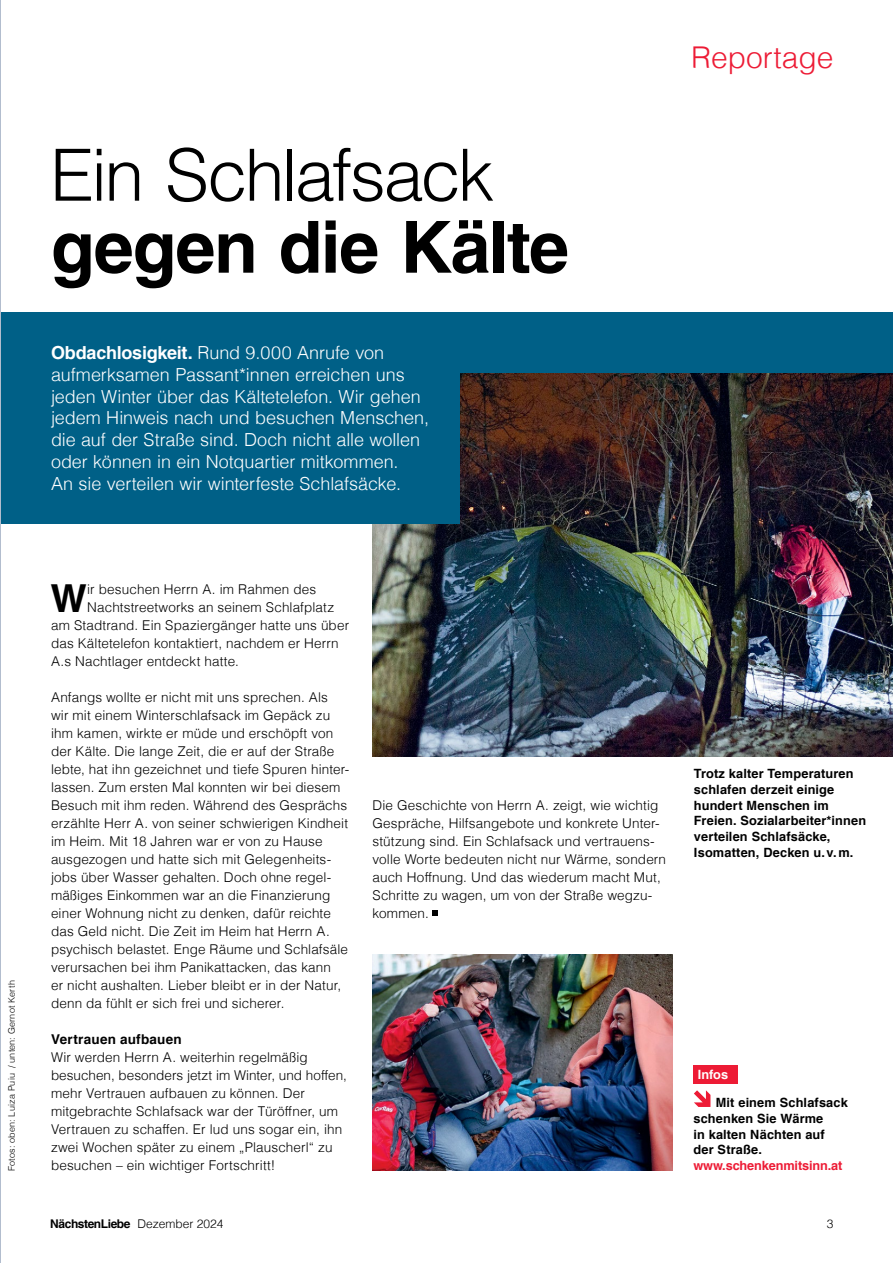
<style>
.page{position:relative;width:893px;height:1263px;background:#fff}
.page>*{position:absolute;margin:0;border:0;box-sizing:border-box;transform-origin:0 0}
.NL_Headline_light_50_50{font:300 72px/72px "Helveticafor Caritas";letter-spacing:-.04em;color:#000}
.NL_Initial_Fließtext{font:700 38.55px "Helveticafor Caritas";color:#000}
.NL_Rubrik{font:300 30px "Helveticafor Caritas";color:#ed1b35}
.NL_Vorspann_12_14_5{font:300 18px/21.8px "Helveticafor Caritas";letter-spacing:-.005em;color:#fff}
.NL_Fließtext_9_11_5{font:300 13.5px/18px "Helveticafor Caritas";letter-spacing:.01em;color:#000}
.NL_Initial_Fließtext-2{font:300 13.5px "Helveticafor Caritas";letter-spacing:.01em;color:#000}
.NL_Fließtext_9_11_5-2{font:700 13.5px "Helveticafor Caritas";letter-spacing:.02em;color:#000}
.NL_Bildtext{font:700 12.75px/15.8px "Helveticafor Caritas";letter-spacing:.015em;color:#000}
.NL_kl__Kästen_Fließtext{font:700 12.75px/15.8px "Helveticafor Caritas";letter-spacing:.01em;color:#000}
.NL_kl__rote_Balken{font:700 12.75px "Helvetica LT Com";color:#fff}
.t1{font:700 12px "Helveticafor Caritas";letter-spacing:-.035em;color:#000}
.t2{font:300 12px "Helveticafor Caritas";color:#000}
.NL_Fotocredit{font:300 9px "Helvetica LT Com";letter-spacing:.025em;color:#000}
.s1{font-weight:700}
.s2{font-family:"Helveticafor Caritas"}
.s3{color:#ed1b35}
.s4{font-weight:300}
</style>
<div class="page">
<img style="left:372px;top:372px;width:521px;height:384px">
<div style="left:1px;top:312px;width:892px;height:60px;background:#006087"></div>
<div style="left:0;top:312px;width:459px;height:211px;background:#006087"></div>
<div style="left:693px;top:1065px;width:45px;height:19px;background:#ed1b35"></div>
<svg style="left:694px;top:1090px;width:16px;height:17px"></svg>
<svg style="left:433px;top:910px;width:5px;height:5px"></svg>
<img style="left:372px;top:954px;width:301px;height:216px">
<hr style="left:0;top:0;width:1px;height:1263px;background:#b2bdce">
<p class="NL_Headline_light_50_50" style="left:50px;top:138px;width:521px">Ein Schlafsack <span class="s1">gegen die Kälte</span></p>
<p class="NL_Vorspann_12_14_5" style="left:51px;top:342px;width:380px"><span class="s1">Obdachlosigkeit.</span> Rund 9.000 Anrufe von aufmerksamen Passant*innen erreichen uns jeden Winter über das Kältetelefon. Wir gehen jedem Hinweis nach und besuchen Menschen, die auf der Straße sind. Doch nicht alle wollen oder können in ein Notquartier mitkommen.<br>An sie verteilen wir winterfeste Schlafsäcke.</p>
<p class="NL_Rubrik" style="left:691px;top:39px;width:144px">Reportage</p>
<p class="NL_Fotocredit" style="left:6px;top:1171px;width:192px;rotate:-90deg"><span class="s2">Fotos: oben:</span> Luiza Puiu <span class="s2">/ unten:</span> Gernot Kerth</p>
<p class="NL_Initial_Fließtext" style="left:50px;top:575px;width:38px">W</p>
<p class="NL_Initial_Fließtext-2" style="left:87px;top:581px;width:231px">ir besuchen Herrn A. im Rahmen des</p>
<p class="NL_Initial_Fließtext-2" style="left:87px;top:599px;width:248px">Nachtstreetworks an seinem Schlafplatz</p>
<p class="NL_Initial_Fließtext-2" style="left:51px;top:617px;width:300px">am Stadtrand. Ein Spaziergänger hatte uns über</p>
<p class="NL_Initial_Fließtext-2" style="left:51px;top:635px;width:289px">das Kältetelefon kontaktiert, nachdem er Herrn</p>
<p class="NL_Initial_Fließtext-2" style="left:51px;top:653px;width:189px">A.s Nachtlager entdeckt hatte.</p>
<p class="NL_Fließtext_9_11_5" style="left:51px;top:688px;width:300px">Anfangs wollte er nicht mit uns sprechen. Als<br>wir mit einem Winterschlafsack im Gepäck zu ihm kamen, wirkte er müde und erschöpft von der Kälte. Die lange Zeit, die er auf der Straße lebte, hat ihn gezeichnet und tiefe Spuren hinter&shy;lassen. Zum ersten Mal konnten wir bei diesem Besuch mit ihm reden. Während des Gesprächs erzählte Herr A. von seiner schwierigen Kindheit im Heim. Mit 18 Jahren war er von zu Hause ausgezogen und hatte sich mit Gelegenheits&shy;jobs über Wasser gehalten. Doch ohne regel&shy;mäßiges Einkommen war an die Finanzierung einer Wohnung nicht zu denken, dafür reichte das Geld nicht. Die Zeit im Heim hat Herrn A. psychisch belastet. Enge Räume und Schlafsäle verursachen bei ihm Panikattacken, das kann<br>er nicht aushalten. Lieber bleibt er in der Natur, denn da fühlt er sich frei und sicherer.</p>
<p class="NL_Fließtext_9_11_5-2" style="left:51px;top:1031px;width:132px">Vertrauen aufbauen</p>
<p class="NL_Fließtext_9_11_5" style="left:51px;top:1048px;width:297px">Wir werden Herrn A. weiterhin regelmäßig besuchen, besonders jetzt im Winter, und hoffen, mehr Vertrauen aufbauen zu können. Der mitgebrachte Schlafsack war der Türöffner, um Vertrauen zu schaffen. Er lud uns sogar ein, ihn zwei Wochen später zu einem „Plauscherl“ zu besuchen – ein wichtiger Fortschritt!</p>
<p class="NL_Fließtext_9_11_5" style="left:372px;top:796px;width:295px">Die Geschichte von Herrn A. zeigt, wie wichtig Gespräche, Hilfsangebote und konkrete Unter&shy;stützung sind. Ein Schlafsack und vertrauens&shy;volle Worte bedeuten nicht nur Wärme, sondern auch Hoffnung. Und das wiederum macht Mut, Schritte zu wagen, um von der Straße wegzu&shy;kommen.</p>
<p class="NL_Bildtext" style="left:694px;top:766px;width:174px">Trotz kalter Temperaturen schlafen derzeit einige hundert Menschen im<br>Freien. Sozialarbeiter*innen verteilen Schlafsäcke,<br>Isomatten, Decken u.v.m.</p>
<p class="NL_kl__rote_Balken" style="left:698px;top:1067px;width:32px">Infos</p>
<p class="NL_kl__Kästen_Fließtext" style="left:693px;top:1095px;width:156px;text-indent:22px">Mit einem Schlafsack schenken Sie Wärme<br>in kalten Nächten auf der Straße. <span class="s3">www.schenkenmitsinn.at</span></p>
<p class="t1" style="left:50px;top:1217px;width:175px">NächstenLiebe <span class="s4">Dezember 2024</span></p>
<p class="t2" style="left:827px;top:1216px;width:8px">3</p>
</div>
